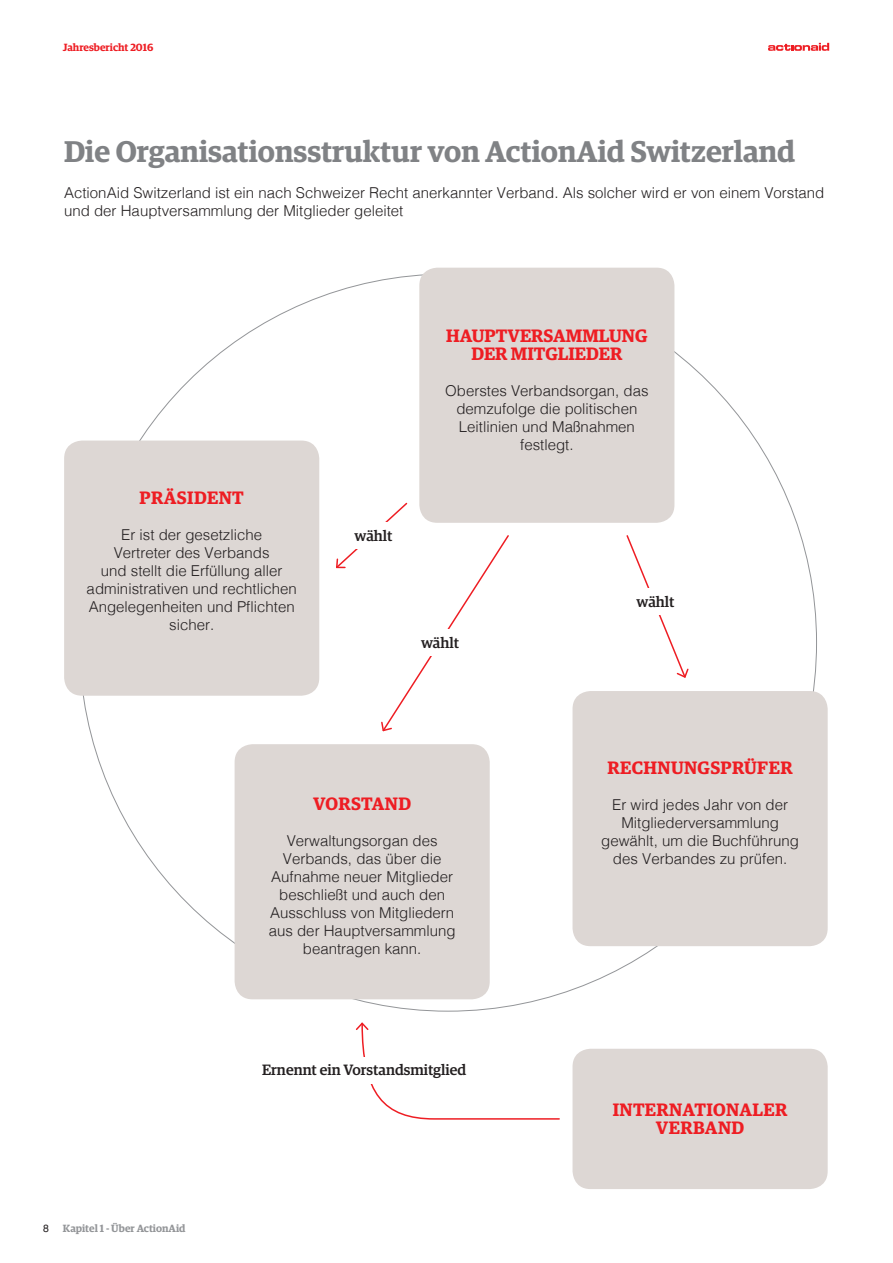
<style>
.page{position:relative;width:893px;height:1263px;background:#fff}
.page>*{position:absolute;margin:0;border:0;box-sizing:border-box;transform-origin:0 0}
.Paragraph_1{font:600 30px "Guardian Egyp";color:#808285}
.Legenda{font:600 18px/18px "Guardian Egyp";letter-spacing:.02em;color:#ee1d23;text-align:center}
.Legenda-2{font:600 18px/18px "Guardian Egyp";color:#ee1d23;text-align:center}
.Paragraph_Text{font:300 15px/18px "Helvetica";color:#231f20;text-align:center}
.Legenda-3{font:500 15px "Guardian Egyp";color:#231f20}
.t1{font:600 10.5px "Guardian Egyp";color:#939598}
.t2{font:600 10.5px "Guardian Egyp";color:#ee1d23}
.t3{font:10.5px "Helvetica";color:#231f20}
</style>
<div class="page">
<svg style="left:336px;top:502px;width:173px;height:230px"></svg>
<svg style="left:626px;top:535px;width:63px;height:143px"></svg>
<svg style="left:356px;top:1022px;width:204px;height:98px"></svg>
<svg style="left:768px;top:43px;width:61px;height:8px"></svg>
<div style="left:419px;top:268px;width:255px;height:255px;background:#ddd7d4;border-radius:18px"></div>
<div style="left:572px;top:1049px;width:256px;height:140px;background:#ddd7d4;border-radius:18px"></div>
<div style="left:64px;top:441px;width:255px;height:255px;background:#ddd7d4;border-radius:18px"></div>
<div style="left:235px;top:744px;width:255px;height:255px;background:#ddd7d4;border-radius:18px"></div>
<div style="left:572px;top:691px;width:256px;height:255px;background:#ddd7d4;border-radius:18px"></div>
<div style="left:331px;top:523px;width:85px;height:26px;background:#fff"></div>
<div style="left:398px;top:630px;width:85px;height:26px;background:#fff"></div>
<div style="left:258px;top:1057px;width:213px;height:26px;background:#fff"></div>
<div style="left:613px;top:589px;width:85px;height:26px;background:#fff"></div>
<p class="t2" style="left:63px;top:39px;width:92px">Jahresbericht 2016</p>
<p class="Paragraph_1" style="left:64px;top:129px;width:733px">Die Organisationsstruktur von ActionAid Switzerland</p>
<p class="Paragraph_Text" style="left:64px;top:183px;width:762px;text-align:left">ActionAid Switzerland ist ein nach Schweizer Recht anerkannter Verband. Als solcher wird er von einem Vorstand und der Hauptversammlung der Mitglieder geleitet</p>
<p class="Legenda" style="left:140px;top:487px;width:106px">PRÄSIDENT</p>
<p class="Paragraph_Text" style="left:87px;top:525px;width:212px">Er ist der gesetzliche<br>Vertreter des Verbands<br>und stellt die Erfüllung aller administrativen und rechtlichen<br>Angelegenheiten und Pflichten sicher.</p>
<p class="Legenda-2" style="left:446px;top:325px;width:203px">HAUPTVERSAMMLUNG<br>DER MITGLIEDER</p>
<p class="Paragraph_Text" style="left:445px;top:381px;width:205px">Oberstes Verbandsorgan, das demzufolge die politischen<br>Leitlinien und Maßnahmen festlegt.</p>
<p class="Legenda-3" style="left:354px;top:525px;width:40px">wählt</p>
<p class="Legenda-3" style="left:421px;top:632px;width:40px">wählt</p>
<p class="Legenda-3" style="left:636px;top:591px;width:40px">wählt</p>
<p class="t3" style="left:43px;top:1220px;width:7px">8</p>
<p class="t1" style="left:63px;top:1220px;width:124px">Kapitel 1 - Über ActionAid</p>
<p class="Legenda" style="left:313px;top:793px;width:99px">VORSTAND</p>
<p class="Paragraph_Text" style="left:269px;top:831px;width:188px">Verwaltungsorgan des<br>Verbands, das über die<br>Aufnahme neuer Mitglieder beschließt und auch den<br>Ausschluss von Mitgliedern aus der Hauptversammlung beantragen kann.</p>
<p class="Legenda-3" style="left:262px;top:1059px;width:206px">Ernennt ein Vorstandsmitglied</p>
<p class="Legenda" style="left:607px;top:757px;width:187px">RECHNUNGSPRÜFER</p>
<p class="Paragraph_Text" style="left:601px;top:795px;width:199px">Er wird jedes Jahr von der<br>Mitgliederversammlung gewählt, um die Buchführung des Verbandes zu prüfen.</p>
<p class="Legenda" style="left:613px;top:1099px;width:176px">INTERNATIONALER<br>VERBAND</p>
</div>
